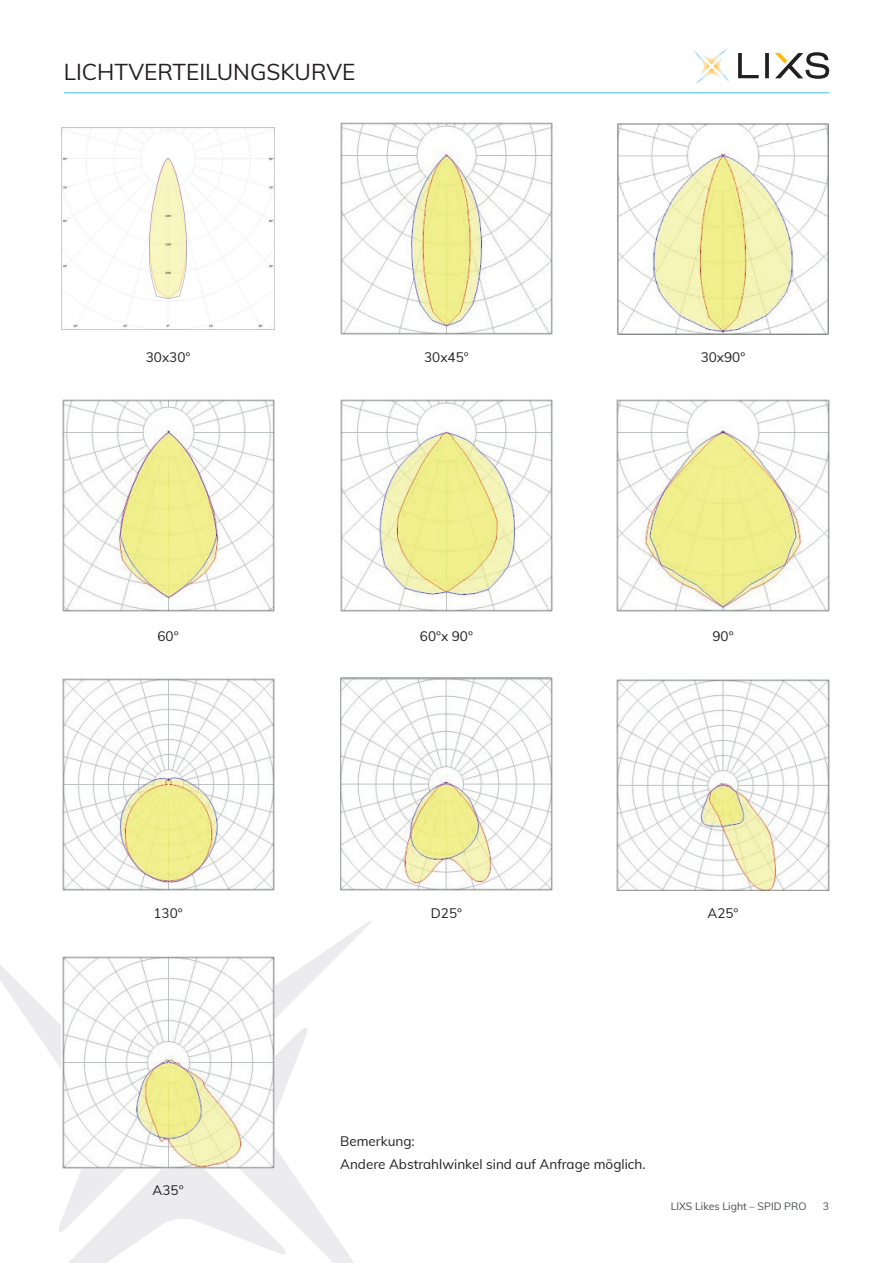
<style>
.page{position:relative;width:893px;height:1263px;background:#fff}
.page>*{position:absolute;margin:0;border:0;box-sizing:border-box;transform-origin:0 0}
.t1{font:22.5px "Muli";color:#231f20}
.t2{font:13.5px/22.5px "Muli";color:#231f20}
.t3{font:10.5px "Muli";color:#484c4d}
</style>
<div class="page">
<svg style="left:693px;top:48px;width:37px;height:36px"></svg>
<svg style="left:738px;top:53px;width:31px;height:25px"></svg>
<svg style="left:775px;top:52px;width:54px;height:27px"></svg>
<hr style="left:64px;top:92px;width:765px;height:1px;background:#7cd3f6">
<svg style="left:0;top:921px;width:372px;height:342px"></svg>
<img style="left:617px;top:123px;width:212px;height:212px">
<img style="left:62px;top:399px;width:212px;height:213px">
<img style="left:340px;top:122px;width:213px;height:213px">
<img style="left:62px;top:678px;width:212px;height:212px">
<img style="left:340px;top:399px;width:213px;height:213px">
<img style="left:617px;top:399px;width:212px;height:213px">
<img style="left:62px;top:956px;width:212px;height:213px">
<img style="left:340px;top:678px;width:213px;height:212px">
<img style="left:617px;top:679px;width:212px;height:211px">
<img style="left:62px;top:128px;width:212px;height:202px">
<h1 class="t1" style="left:64px;top:56px;width:293px">LICHTVERTEILUNGSKURVE</h1>
<p class="t2" style="left:146px;top:345px;width:46px">30x30°</p>
<p class="t2" style="left:424px;top:345px;width:46px">30x45°</p>
<p class="t2" style="left:701px;top:345px;width:46px">30x90°</p>
<p class="t2" style="left:158px;top:625px;width:23px">60°</p>
<p class="t2" style="left:420px;top:625px;width:55px">60°x 90°</p>
<p class="t2" style="left:712px;top:625px;width:23px">90°</p>
<p class="t2" style="left:153px;top:901px;width:31px">130°</p>
<p class="t2" style="left:431px;top:901px;width:33px">D25°</p>
<p class="t2" style="left:707px;top:901px;width:33px">A25°</p>
<p class="t2" style="left:340px;top:1129px;width:307px">Bemerkung:<br>Andere Abstrahlwinkel sind auf Anfrage möglich.</p>
<p class="t2" style="left:153px;top:1178px;width:33px">A35°</p>
<p class="t3" style="left:671px;top:1198px;width:137px">LIXS Likes Light – SPID PRO</p>
<p class="t3" style="left:823px;top:1198px;width:8px">3</p>
</div>
